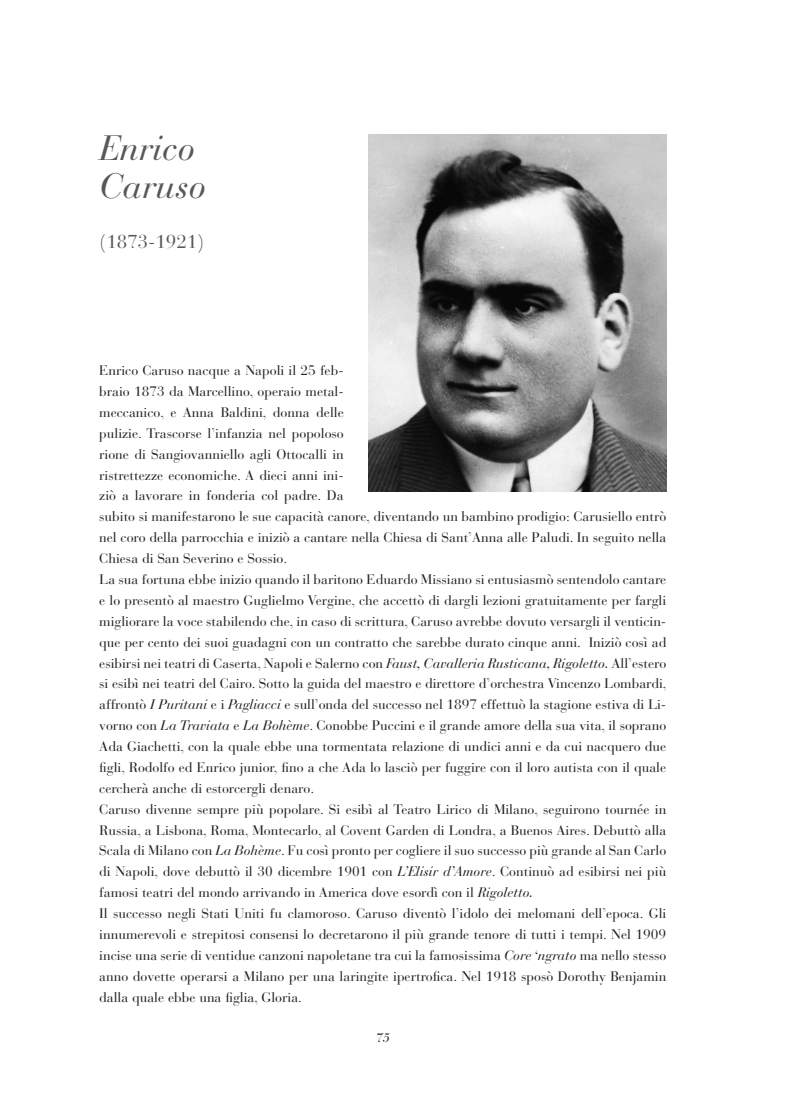
<style>
.page{position:relative;width:801px;height:1120px;background:#fff}
.page>*{position:absolute;margin:0;border:0;box-sizing:border-box;transform-origin:0 0}
.Nome{font:italic 35px "Bauer Bodoni Std";color:#57585a}
.Nome-2{font:18.75px "Bauer Bodoni Std";color:#57585a}
.Testo_base{font:13.75px/20.9px "Bauer Bodoni Std";color:#231f20;text-align:justify}
.t1{font:italic 12.5px "Bauer Bodoni Std";color:#231f20}
.s1{font-style:italic}
</style>
<div class="page">
<img style="left:369px;top:135px;width:297px;height:357px">
<p class="Nome" style="left:99px;top:127px;width:97px">Enrico</p>
<p class="Nome" style="left:99px;top:165px;width:108px">Caruso</p>
<p class="Nome-2" style="left:99px;top:230px;width:107px">(1873-1921)</p>
<p class="Testo_base" style="left:99px;top:360px;width:568px;text-align:left">Enrico Caruso nacque a Napoli il 25 feb-<br>braio 1873 da Marcellino, operaio metal-<br>meccanico, e Anna Baldini, donna delle<br>pulizie. Trascorse l’infanzia nel popoloso<br>rione di Sangiovanniello agli Ottocalli in<br>ristrettezze economiche. A dieci anni ini-<br>ziò a lavorare in fonderia col padre. Da<br>subito si manifestarono le sue capacità canore, diventando un bambino prodigio: Carusiello entrò nel coro della parrocchia e iniziò a cantare nella Chiesa di Sant’Anna alle Paludi. In seguito nella Chiesa di San Severino e Sossio.</p>
<p class="Testo_base" style="left:99px;top:569px;width:569px">La sua fortuna ebbe inizio quando il baritono Eduardo Missiano si entusiasmò sentendolo cantare e lo presentò al maestro Guglielmo Vergine, che accettò di dargli lezioni gratuitamente per fargli migliorare la voce stabilendo che, in caso di scrittura, Caruso avrebbe dovuto versargli il venticin&shy;que per cento dei suoi guadagni con un contratto che sarebbe durato cinque anni. Iniziò così ad esibirsi nei teatri di Caserta, Napoli e Salerno con <span class="s1">Faust, Cavalleria Rusticana, Rigoletto.</span> All’estero si esibì nei teatri del Cairo. Sotto la guida del maestro e direttore d’orchestra Vincenzo Lombardi, affrontò <span class="s1">I Puritani</span> e i <span class="s1">Pagliacci</span> e sull’onda del successo nel 1897 effettuò la stagione estiva di Li&shy;vorno con <span class="s1">La Traviata</span> e <span class="s1">La Bohème</span>. Conobbe Puccini e il grande amore della sua vita, il soprano Ada Giachetti, con la quale ebbe una tormentata relazione di undici anni e da cui nacquero due figli, Rodolfo ed Enrico junior, fino a che Ada lo lasciò per fuggire con il loro autista con il quale cercherà anche di estorcergli denaro.</p>
<p class="Testo_base" style="left:99px;top:798px;width:569px">Caruso divenne sempre più popolare. Si esibì al Teatro Lirico di Milano, seguirono tournée in Russia, a Lisbona, Roma, Montecarlo, al Covent Garden di Londra, a Buenos Aires. Debuttò alla Scala di Milano con <span class="s1">La Bohème</span>. Fu così pronto per cogliere il suo successo più grande al San Carlo di Napoli, dove debuttò il 30 dicembre 1901 con <span class="s1">L’Elisir d’Amore</span>. Continuò ad esibirsi nei più famosi teatri del mondo arrivando in America dove esordì con il <span class="s1">Rigoletto.</span></p>
<p class="Testo_base" style="left:99px;top:903px;width:568px">Il successo negli Stati Uniti fu clamoroso. Caruso diventò l’idolo dei melomani dell’epoca. Gli innumerevoli e strepitosi consensi lo decretarono il più grande tenore di tutti i tempi. Nel 1909 incise una serie di ventidue canzoni napoletane tra cui la famosissima <span class="s1">Core ‘ngrato</span> ma nello stesso anno dovette operarsi a Milano per una laringite ipertrofica. Nel 1918 sposò Dorothy Benjamin dalla quale ebbe una figlia, Gloria.</p>
<p class="t1" style="left:376px;top:1030px;width:15px">75</p>
</div>
